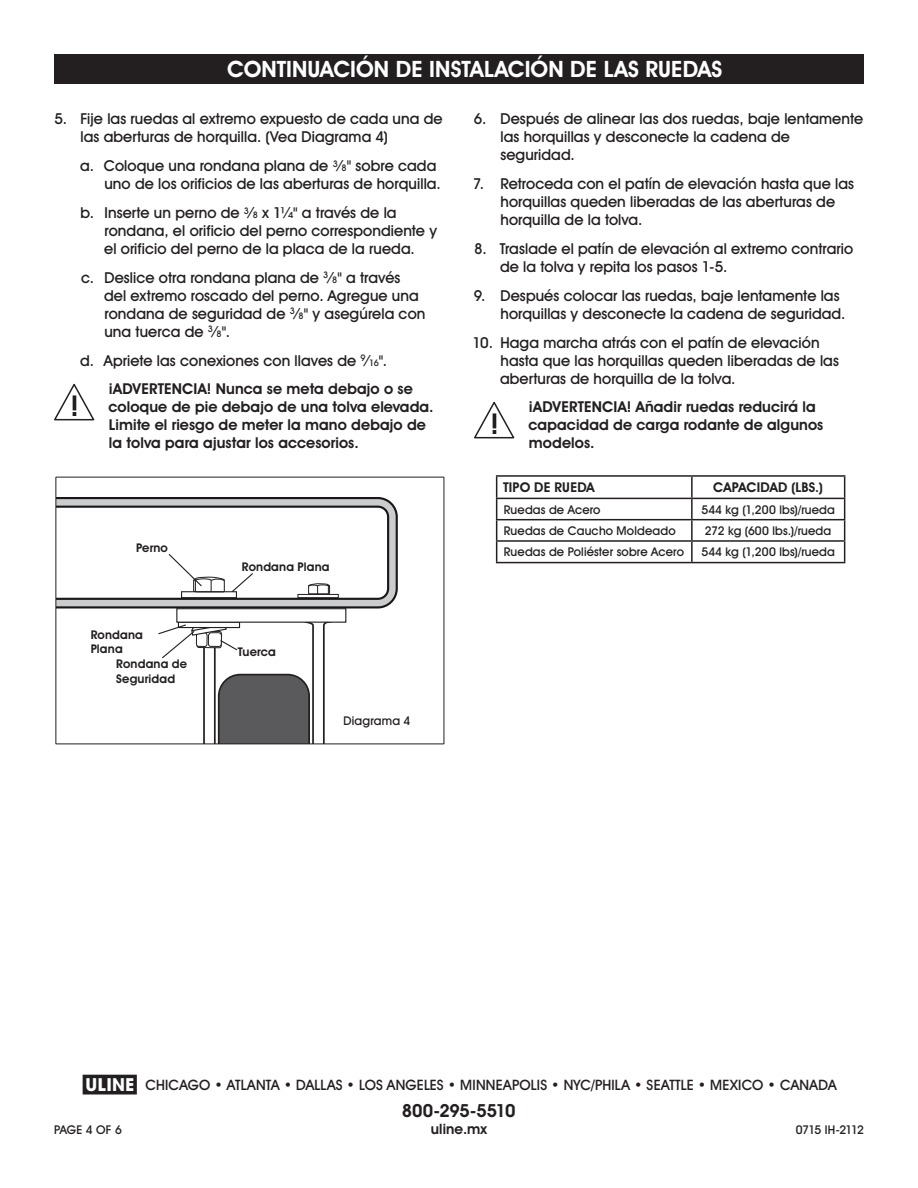
<style>
.page{position:relative;width:918px;height:1188px;background:#fff}
.page>*{position:absolute;margin:0;border:0;box-sizing:border-box;transform-origin:0 0}
.t1{font:700 22.5px "Uline Two Knine";letter-spacing:.005em;color:#fff}
.t2{font:700 18px "Uline Two Knine";letter-spacing:-.02em;color:#231f20}
.t3{font:15px/18px "Uline Two Knine";letter-spacing:.005em;color:#231f20}
.t4{font:700 15px/18px "Uline Two Knine";letter-spacing:.005em;color:#231f20}
.t5{font:14.25px "Uline Two Knine";letter-spacing:.01em;color:#231f20}
.t6{font:700 14.25px "Uline Two Knine";letter-spacing:.01em;color:#231f20}
.t7{font:700 13.5px "Uline Two Knine";letter-spacing:.01em;color:#231f20}
.t8{font:12px "Uline Two Knine";letter-spacing:.015em;color:#231f20}
.t9{font:700 12px/14.4px "Uline Two Knine";letter-spacing:.015em;color:#231f20}
.t10{font:12px "Uline Two Knine";letter-spacing:-.055em;color:#231f20}
.s1{font-size:9px}
.s2{font-weight:700}
.s3{font-size:18px}
</style>
<div class="page">
<div style="left:54px;top:54px;width:810px;height:30px;background:#231f20"></div>
<svg style="left:54px;top:384px;width:40px;height:36px"></svg>
<svg style="left:474px;top:402px;width:40px;height:36px"></svg>
<div style="left:176px;top:608px;width:170px;height:15px;border:1px solid #231f20"></div>
<svg style="left:56px;top:497px;width:342px;height:117px"></svg>
<svg style="left:157px;top:620px;width:176px;height:124px"></svg>
<hr style="left:496px;top:475px;width:196px;height:2px;background:#231f20">
<hr style="left:692px;top:475px;width:153px;height:2px;background:#231f20">
<hr style="left:691px;top:477px;width:2px;height:21px;background:#231f20">
<hr style="left:496px;top:498px;width:196px;height:1px;background:#231f20">
<hr style="left:692px;top:498px;width:153px;height:1px;background:#231f20">
<hr style="left:691px;top:499px;width:2px;height:20px;background:#231f20">
<hr style="left:496px;top:519px;width:196px;height:1px;background:#231f20">
<hr style="left:692px;top:519px;width:153px;height:1px;background:#231f20">
<hr style="left:691px;top:520px;width:2px;height:20px;background:#231f20">
<hr style="left:496px;top:540px;width:196px;height:2px;background:#231f20">
<svg style="left:496px;top:477px;width:1px;height:85px"></svg>
<hr style="left:692px;top:540px;width:153px;height:2px;background:#231f20">
<hr style="left:691px;top:542px;width:2px;height:20px;background:#231f20">
<svg style="left:844px;top:477px;width:1px;height:85px"></svg>
<hr style="left:496px;top:562px;width:196px;height:1px;background:#231f20">
<hr style="left:692px;top:562px;width:153px;height:1px;background:#231f20">
<h1 class="t1" style="left:227px;top:56px;width:497px">CONTINUACIÓN DE INSTALACIÓN DE LAS RUEDAS</h1>
<p class="t3" style="left:81px;top:110px;width:364px;text-indent:-26px">5. Fije las ruedas al extremo expuesto de cada una de las aberturas de horquilla. (Vea Diagrama 4)</p>
<p class="t3" style="left:80px;top:157px;width:362px;text-align:right">a. Coloque una rondana plana de <sup>3</sup>⁄<span class="s1">8</span>" sobre cada uno de los orificios de las aberturas de horquilla.</p>
<p class="t3" style="left:104px;top:204px;width:334px;text-indent:-24px">b. Inserte un perno de <sup>3</sup>⁄<span class="s1">8</span> x 1¼" a través de la rondana, el orificio del perno correspondiente y el orificio del perno de la placa de la rueda.</p>
<p class="t3" style="left:104px;top:268px;width:323px;text-indent:-23px">c. Deslice otra rondana plana de <sup>3</sup>⁄<span class="s1">8</span>" a través del extremo roscado del perno. Agregue una rondana de seguridad de <sup>3</sup>⁄<span class="s1">8</span>" y asegúrela con una tuerca de <sup>3</sup>⁄<span class="s1">8</span>".</p>
<p class="t3" style="left:108px;top:346px;width:306px;line-height:28.8px;text-indent:-28px">d. Apriete las conexiones con llaves de <sup>9</sup>⁄<span class="s1">16</span>". <span class="s2">¡ADVERTENCIA! Nunca se meta debajo o se</span></p>
<p class="t4" style="left:108px;top:398px;width:327px">coloque de pie debajo de una tolva elevada.<br>Limite el riesgo de meter la mano debajo de la tolva para ajustar los accesorios.</p>
<p class="t3" style="left:500px;top:110px;width:364px;text-indent:-27px">6. Después de alinear las dos ruedas, baje lentamente las horquillas y desconecte la cadena de seguridad.</p>
<p class="t3" style="left:500px;top:175px;width:355px;text-indent:-28px">7. Retroceda con el patín de elevación hasta que las horquillas queden liberadas de las aberturas de horquilla de la tolva.</p>
<p class="t3" style="left:500px;top:240px;width:355px;text-indent:-26px">8. Traslade el patín de elevación al extremo contrario de la tolva y repita los pasos 1-5.</p>
<p class="t3" style="left:500px;top:286px;width:346px;text-indent:-26px">9. Después colocar las ruedas, baje lentamente las horquillas y desconecte la cadena de seguridad.</p>
<p class="t3" style="left:500px;top:333px;width:340px;text-indent:-27px">10. Haga marcha atrás con el patín de elevación hasta que las horquillas queden liberadas de las aberturas de horquilla de la tolva.</p>
<p class="t4" style="left:528px;top:398px;width:296px">¡ADVERTENCIA! Añadir ruedas reducirá la capacidad de carga rodante de algunos modelos.</p>
<p class="t9" style="left:136px;top:541px;width:33px">Perno</p>
<p class="t9" style="left:91px;top:627px;width:54px">Rondana<br>Plana</p>
<p class="t9" style="left:116px;top:657px;width:72px">Rondana de<br>Seguridad</p>
<p class="t9" style="left:242px;top:560px;width:89px">Rondana Plana</p>
<p class="t9" style="left:238px;top:644px;width:40px">Tuerca</p>
<p class="t8" style="left:344px;top:713px;width:68px">Diagrama 4</p>
<p class="t7" style="left:503px;top:479px;width:93px">TIPO DE RUEDA</p>
<p class="t7" style="left:713px;top:479px;width:111px">CAPACIDAD (LBS.)</p>
<p class="t8" style="left:504px;top:502px;width:98px">Ruedas de Acero</p>
<p class="t8" style="left:702px;top:502px;width:135px">544 kg (1,200 lbs)/rueda</p>
<p class="t8" style="left:504px;top:523px;width:173px">Ruedas de Caucho Moldeado</p>
<p class="t8" style="left:705px;top:523px;width:128px">272 kg (600 lbs.)/rueda</p>
<p class="t8" style="left:504px;top:545px;width:182px">Ruedas de Poliéster sobre Acero</p>
<p class="t8" style="left:702px;top:545px;width:135px">544 kg (1,200 lbs)/rueda</p>
<p class="t5" style="left:83px;top:1076px;width:755px"><span class="s3">π</span> CHICAGO • ATLANTA • DALLAS • LOS ANGELES • MINNEAPOLIS • NYC/PHILA • SEATTLE • MEXICO • CANADA</p>
<p class="t2" style="left:402px;top:1099px;width:115px">800-295-5510</p>
<p class="t6" style="left:431px;top:1120px;width:58px">uline.mx</p>
<p class="t8" style="left:54px;top:1122px;width:69px">PAGE 4 OF 6</p>
<p class="t10" style="left:796px;top:1122px;width:70px">0715 IH-2112</p>
</div>
